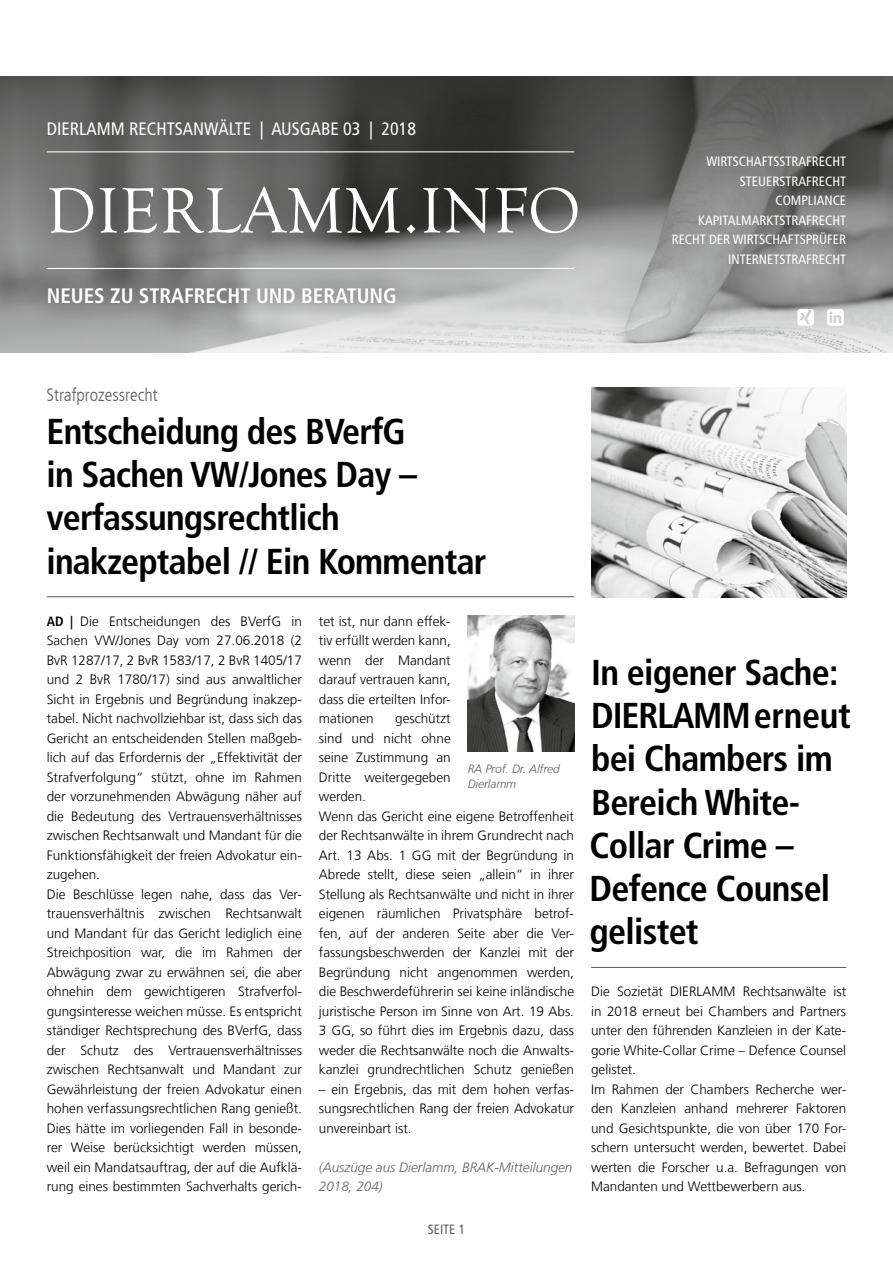
<style>
.page{position:relative;width:893px;height:1263px;background:#fff}
.page>*{position:absolute;margin:0;border:0;box-sizing:border-box;transform-origin:0 0}
.t1{font:66px "Goudy Old Style T";letter-spacing:.02em;color:#fff}
.t2{font:700 condensed 36px/43.2px "Frutiger LT Com";letter-spacing:-.02em;color:#000}
.t3{font:700 condensed 21px "Frutiger LT Com";color:#fff}
.t4{font:condensed 18px "Frutiger LT Com";color:#fff}
.t5{font:300 condensed 18px "Frutiger LT Com";color:#626261}
.t6{font:300 13.5px/19.5px "Frutiger LT Com";color:#000}
.t7{font:condensed 13.5px/19.5px "Frutiger LT Com";color:#fff;text-align:right}
.t8{font:italic 300 13.5px/19.5px "Frutiger LT Com";color:#626261}
.t9{font:condensed 13.5px "Frutiger LT Com";color:#626261}
.t10{font:italic 300 12px/15px "Frutiger LT Com";letter-spacing:-.01em;color:#626261}
.s1{font-weight:700;font-stretch:condensed}
</style>
<div class="page">
<hr style="left:591px;top:967px;width:255px;height:1px;background:#626261">
<hr style="left:47px;top:596px;width:527px;height:1px;background:#626261">
<img style="left:591px;top:387px;width:255px;height:210px">
<img style="left:468px;top:615px;width:106px;height:136px">
<img style="left:0;top:76px;width:893px;height:277px">
<div style="left:25px;top:265px;width:393px;height:61px;background:#000;opacity:.75"></div>
<svg style="left:827px;top:309px;width:17px;height:17px"></svg>
<svg style="left:797px;top:309px;width:17px;height:17px"></svg>
<div style="left:12px;top:108px;width:607px;height:204px;background:#000;opacity:.75"></div>
<div style="left:30px;top:130px;width:560px;height:44px;background:#000;opacity:.3"></div>
<hr style="left:47px;top:151px;width:527px;height:1px;background:#fff">
<div style="left:30px;top:246px;width:560px;height:44px;background:#000;opacity:.3"></div>
<hr style="left:47px;top:268px;width:527px;height:1px;background:#fff">
<h3 class="t4" style="left:47px;top:118px;width:371px">DIERLAMM RECHTSANWÄLTE | AUSGABE 03 | 2018</h3>
<h1 class="t1" style="left:47px;top:175px;width:535px">DIERLAMM.INFO</h1>
<h3 class="t3" style="left:47px;top:283px;width:352px">NEUES ZU STRAFRECHT UND BERATUNG</h3>
<p class="t7" style="left:672px;top:152px;width:176px">WIRTSCHAFTSSTRAFRECHT<br>STEUERSTRAFRECHT<br>COMPLIANCE<br>KAPITALMARKTSTRAFRECHT<br>RECHT DER WIRTSCHAFTSPRÜFER<br>INTERNETSTRAFRECHT</p>
<h3 class="t5" style="left:46px;top:384px;width:113px">Strafprozessrecht</h3>
<h2 class="t2" style="left:46px;top:410px;width:442px">Entscheidung des BVerfG<br>in Sachen VW/Jones Day – verfassungsrechtlich inakzeptabel // Ein Kommentar</h2>
<p class="t6" style="left:47px;top:611px;width:257px"><span class="s1">AD |</span> Die Entscheidungen des BVerfG in Sachen VW/Jones Day vom 27.06.2018 (2<br>BvR 1287/17, 2 BvR 1583/17, 2 BvR 1405/17 und 2 BvR 1780/17) sind aus anwaltlicher Sicht in Ergebnis und Begründung inakzep&shy;tabel. Nicht nachvollziehbar ist, dass sich das Gericht an entscheidenden Stellen maßgeb&shy;lich auf das Erfordernis der „Effektivität der Strafverfolgung“ stützt, ohne im Rahmen der vorzunehmenden Abwägung näher auf die Bedeutung des Vertrauensverhältnisses zwischen Rechtsanwalt und Mandant für die Funktionsfähigkeit der freien Advokatur ein&shy;zugehen.<br>Die Beschlüsse legen nahe, dass das Ver&shy;trauensverhältnis zwischen Rechtsanwalt und Mandant für das Gericht lediglich eine Streichposition war, die im Rahmen der Abwägung zwar zu erwähnen sei, die aber ohnehin dem gewichtigeren Strafverfol&shy;gungsinteresse weichen müsse. Es entspricht ständiger Rechtsprechung des BVerfG, dass der Schutz des Vertrauensverhältnisses zwischen Rechtsanwalt und Mandant zur Gewährleistung der freien Advokatur einen hohen verfassungsrechtlichen Rang genießt.<br>Dies hätte im vorliegenden Fall in besonde&shy;rer Weise berücksichtigt werden müssen, weil ein Mandatsauftrag, der auf die Aufklä&shy;rung eines bestimmten Sachverhalts gerich-</p>
<p class="t6" style="left:319px;top:611px;width:133px;text-align:justify">tet ist, nur dann effek&shy;tiv erfüllt werden kann, wenn der Mandant darauf vertrauen kann, dass die erteilten Infor&shy;mationen</p>
<p class="t6" style="left:319px;top:709px;width:257px;text-indent:76px">geschützt<br>sind und nicht ohne<br>seine Zustimmung an<br>Dritte weitergegeben<br>werden.<br>Wenn das Gericht eine eigene Betroffenheit der Rechtsanwälte in ihrem Grundrecht nach Art. 13 Abs. 1 GG mit der Begründung in Abrede stellt, diese seien „allein“ in ihrer Stellung als Rechtsanwälte und nicht in ihrer eigenen räumlichen Privatsphäre betrof&shy;fen, auf der anderen Seite aber die Ver&shy;fassungsbeschwerden der Kanzlei mit der Begründung nicht angenommen werden, die Beschwerdeführerin sei keine inländische juristische Person im Sinne von Art. 19 Abs.<br>3 GG, so führt dies im Ergebnis dazu, dass weder die Rechtsanwälte noch die Anwalts&shy;kanzlei grundrechtlichen Schutz genießen</p>
<p class="t6" style="left:319px;top:1079px;width:257px;text-align:justify">– ein Ergebnis, das mit dem hohen verfas&shy;sungsrechtlichen Rang der freien Advokatur unvereinbart ist.</p>
<p class="t8" style="left:319px;top:1157px;width:255px">(Auszüge aus Dierlamm, BRAK-Mitteilungen<br>2018, 204)</p>
<p class="t10" style="left:468px;top:762px;width:94px">RA Prof. Dr. Alfred<br>Dierlamm</p>
<p class="t9" style="left:428px;top:1221px;width:39px">SEITE 1</p>
<h2 class="t2" style="left:590px;top:651px;width:263px">In eigener Sache:<br>DIERLAMM erneut bei Chambers im<br>Bereich White-<br>Collar Crime –<br>Defence Counsel gelistet</h2>
<p class="t6" style="left:591px;top:982px;width:257px">Die Sozietät DIERLAMM Rechtsanwälte ist in 2018 erneut bei Chambers and Partners unter den führenden Kanzleien in der Kate&shy;gorie White-Collar Crime – Defence Counsel gelistet.<br>Im Rahmen der Chambers Recherche wer&shy;den Kanzleien anhand mehrerer Faktoren und Gesichtspunkte, die von über 170 For&shy;schern untersucht werden, bewertet. Dabei werten die Forscher u.a. Befragungen von Mandanten und Wettbewerbern aus.</p>
</div>
